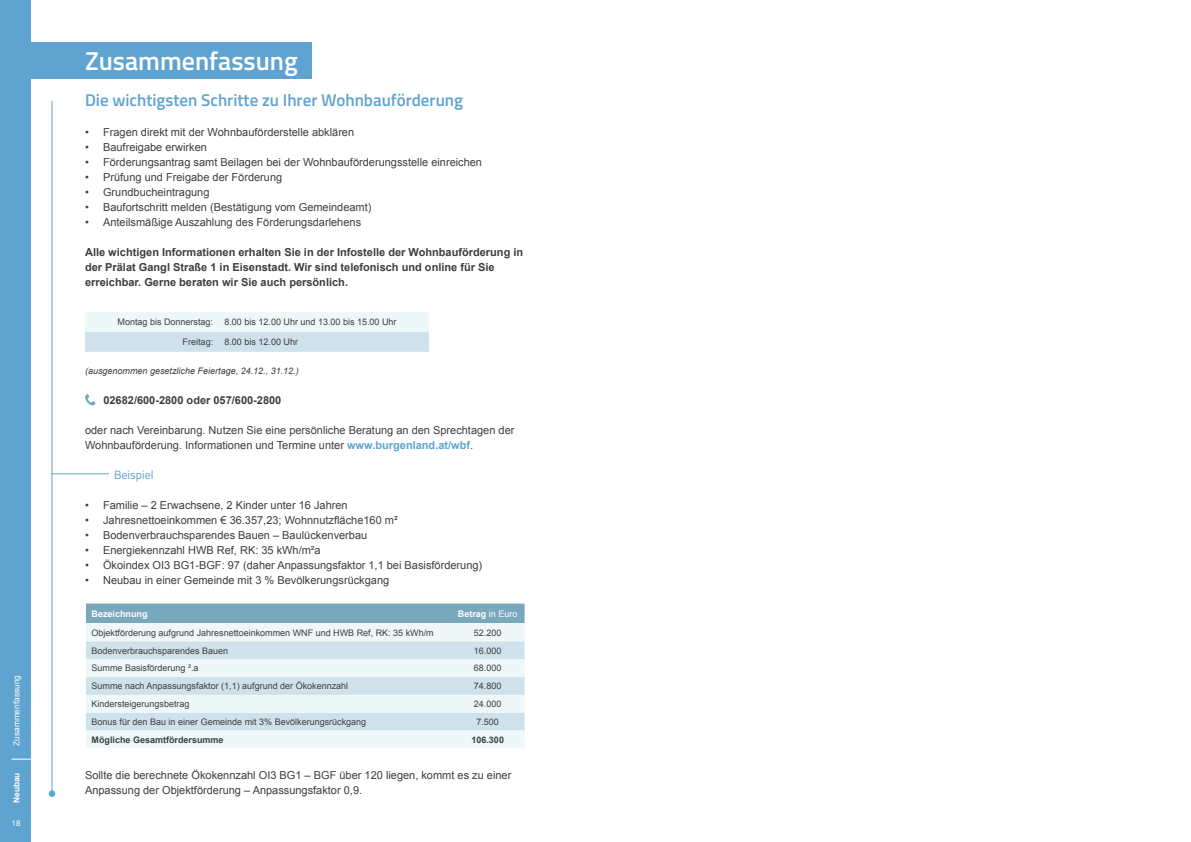
<style>
.page{position:relative;width:1191px;height:842px;background:#fff}
.page>*{position:absolute;margin:0;border:0;box-sizing:border-box;transform-origin:0 0}
.t1{font:600 26px "Titillium";color:#fff}
.t2{font:600 17px "Titillium";color:#5fa4d0}
.t3{font:12px "Titillium";color:#5fa4d0}
.t4{font:11px/15px "Arial";color:#3e3e3f}
.t5{font:700 11px/15px "Arial";color:#3e3e3f}
.t6{font:9px "Arial";color:#3e3e3f}
.t7{font:italic 9px "Arial";color:#3e3e3f}
.t8{font:700 9px "Arial";color:#3e3e3f}
.t9{font:700 9px "Arial";color:#fff}
.t10{font:8.3px "Arial";color:#fff}
.t11{font:700 8.3px "Arial";color:#fff}
.t12{font:8px "Arial";color:#fff}
.s1{font-weight:700;color:#5fa4d0}
.s2{font-weight:400}
</style>
<div class="page">
<div style="left:0;top:0;width:31px;height:842px;background:#5fa4d0"></div>
<div style="left:14px;top:43px;width:298px;height:36px;background:#5fa4d0"></div>
<hr style="left:51px;top:101px;width:1px;height:692px;background:#5fa4d0">
<hr style="left:51px;top:473px;width:58px;height:1px;background:#5fa4d0">
<div style="left:86px;top:603px;width:438px;height:20px;background:#79a7bc"></div>
<div style="left:86px;top:623px;width:365px;height:18px;background:#eef8f9"></div>
<div style="left:451px;top:623px;width:73px;height:18px;background:#eef8f9"></div>
<svg style="left:86px;top:641px;width:438px;height:107px;background:#deedf2"></svg>
<div style="left:85px;top:312px;width:134px;height:20px;background:#eef8f9"></div>
<div style="left:219px;top:312px;width:210px;height:20px;background:#eef8f9"></div>
<div style="left:85px;top:332px;width:344px;height:20px;background:#cfe2ec"></div>
<div style="left:49px;top:790px;width:6px;height:7px;background:#5fa4d0;border-radius:50%"></div>
<svg style="left:11px;top:759px;width:20px;height:1px"></svg>
<svg style="left:85px;top:394px;width:11px;height:12px"></svg>
<p class="t10" style="left:11px;top:746px;width:72px;rotate:-90deg">Zusammenfassung</p>
<p class="t11" style="left:11px;top:803px;width:32px;rotate:-90deg">Neubau</p>
<p class="t12" style="left:12px;top:818px;width:10px">18</p>
<h1 class="t1" style="left:85px;top:41px;width:214px">Zusammenfassung</h1>
<h2 class="t2" style="left:85px;top:88px;width:379px">Die wichtigsten Schritte zu Ihrer Wohnbauförderung</h2>
<p class="t4" style="left:85px;top:125px;width:271px">• Fragen direkt mit der Wohnbauförderstelle abklären</p>
<p class="t4" style="left:85px;top:140px;width:123px">• Baufreigabe erwirken</p>
<p class="t4" style="left:85px;top:155px;width:398px">• Förderungsantrag samt Beilagen bei der Wohnbauförderungsstelle einreichen</p>
<p class="t4" style="left:85px;top:170px;width:199px">• Prüfung und Freigabe der Förderung</p>
<p class="t4" style="left:85px;top:185px;width:126px">• Grundbucheintragung</p>
<p class="t4" style="left:85px;top:200px;width:288px">• Baufortschritt melden (Bestätigung vom Gemeindeamt)</p>
<p class="t4" style="left:85px;top:215px;width:278px">• Anteilsmäßige Auszahlung des Förderungsdarlehens</p>
<p class="t5" style="left:85px;top:245px;width:440px">Alle wichtigen Informationen erhalten Sie in der Infostelle der Wohnbauförderung in der Prälat Gangl Straße 1 in Eisenstadt. Wir sind telefonisch und online für Sie erreichbar. Gerne beraten wir Sie auch persönlich.</p>
<p class="t6" style="left:118px;top:316px;width:97px">Montag bis Donnerstag:</p>
<p class="t6" style="left:224px;top:316px;width:174px">8.00 bis 12.00 Uhr und 13.00 bis 15.00 Uhr</p>
<p class="t6" style="left:183px;top:336px;width:32px">Freitag:</p>
<p class="t6" style="left:224px;top:336px;width:75px">8.00 bis 12.00 Uhr</p>
<p class="t7" style="left:85px;top:365px;width:215px">(ausgenommen gesetzliche Feiertage, 24.12., 31.12.)</p>
<p class="t5" style="left:103px;top:393px;width:179px">02682/600-2800 oder 057/600-2800</p>
<p class="t4" style="left:85px;top:423px;width:431px">oder nach Vereinbarung. Nutzen Sie eine persönliche Beratung an den Sprechtagen der<br>Wohnbauförderung. Informationen und Termine unter <span class="s1">www.burgenland.at/wbf</span>.</p>
<p class="t3" style="left:114px;top:466px;width:41px">Beispiel</p>
<p class="t4" style="left:85px;top:498px;width:264px">• Familie – 2 Erwachsene, 2 Kinder unter 16 Jahren</p>
<p class="t4" style="left:85px;top:513px;width:314px">• Jahresnettoeinkommen € 36.357,23; Wohnnutzfläche160 m²</p>
<p class="t4" style="left:85px;top:528px;width:284px">• Bodenverbrauchsparendes Bauen – Baulückenverbau</p>
<p class="t4" style="left:85px;top:543px;width:237px">• Energiekennzahl HWB Ref, RK: 35 kWh/m²a</p>
<p class="t4" style="left:85px;top:558px;width:399px">• Ökoindex OI3 BG1-BGF: 97 (daher Anpassungsfaktor 1,1 bei Basisförderung)</p>
<p class="t4" style="left:85px;top:573px;width:306px">• Neubau in einer Gemeinde mit 3 % Bevölkerungsrückgang</p>
<p class="t9" style="left:92px;top:608px;width:58px">Bezeichnung</p>
<p class="t9" style="left:458px;top:608px;width:61px">Betrag <span class="s2">in Euro</span></p>
<p class="t6" style="left:92px;top:627px;width:344px">Objektförderung aufgrund Jahresnettoeinkommen WNF und HWB Ref, RK: 35 kWh/m</p>
<p class="t6" style="left:474px;top:627px;width:29px">52.200</p>
<p class="t6" style="left:92px;top:644px;width:138px">Bodenverbrauchsparendes Bauen</p>
<p class="t6" style="left:474px;top:644px;width:29px">16.000</p>
<p class="t6" style="left:92px;top:662px;width:109px">Summe Basisförderung ².a</p>
<p class="t6" style="left:474px;top:662px;width:29px">68.000</p>
<p class="t6" style="left:92px;top:680px;width:258px">Summe nach Anpassungsfaktor (1,1) aufgrund der Ökokennzahl</p>
<p class="t6" style="left:474px;top:680px;width:29px">74.800</p>
<p class="t6" style="left:92px;top:698px;width:100px">Kindersteigerungsbetrag</p>
<p class="t6" style="left:474px;top:698px;width:29px">24.000</p>
<p class="t6" style="left:92px;top:716px;width:276px">Bonus für den Bau in einer Gemeinde mit 3% Bevölkerungsrückgang</p>
<p class="t6" style="left:476px;top:716px;width:24px">7.500</p>
<p class="t8" style="left:92px;top:734px;width:134px">Mögliche Gesamtfördersumme</p>
<p class="t8" style="left:471px;top:734px;width:34px">106.300</p>
<p class="t4" style="left:85px;top:768px;width:428px">Sollte die berechnete Ökokennzahl OI3 BG1 – BGF über 120 liegen, kommt es zu einer<br>Anpassung der Objektförderung – Anpassungsfaktor 0,9.</p>
</div>
